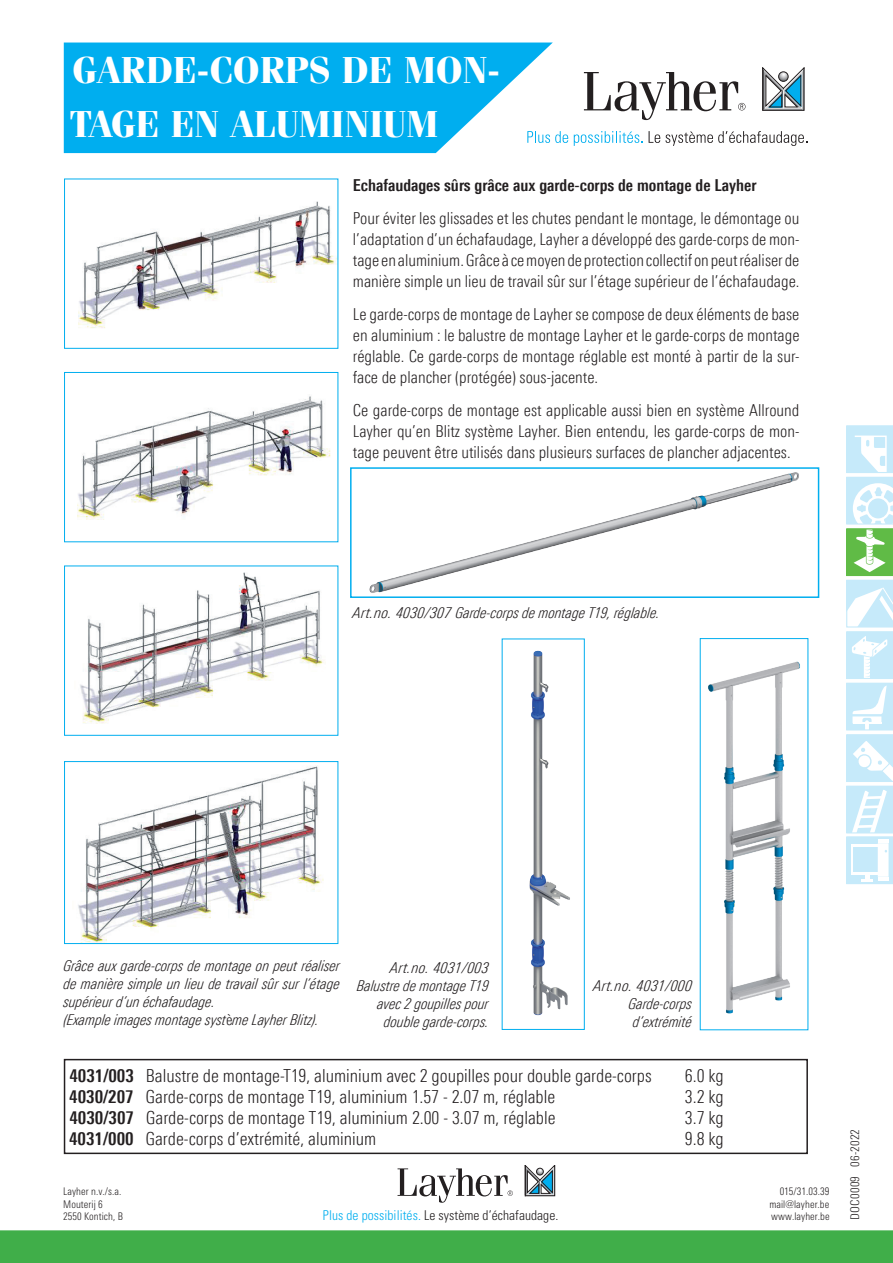
<style>
.page{position:relative;width:893px;height:1263px;background:#fff}
.page>*{position:absolute;margin:0;border:0;box-sizing:border-box;transform-origin:0 0}
.t1{font:700 37.5px/54px "Fenice Pro ITC";color:#fff}
.t2{font:300 18px/21px "Linotype Univers 320 Cn";color:#231f20}
.t3{font:300 16.5px/21px "Linotype Univers 320 Cn";color:#231f20;text-align:justify}
.t4{font:700 16.5px "Linotype Univers 620 Cn";color:#231f20}
.t5{font:15px/18px "Linotype Univers 321 Cn Lt It";color:#231f20;text-align:right;scale:1.05 1}
.t6{font:15px/18px "Linotype Univers 321 Cn Lt It";color:#231f20}
.t7{font:300 condensed 13.5px "Univers";letter-spacing:.005em;color:#231f20}
.t8{font:300 12px "Linotype Univers 320 Cn";letter-spacing:.02em;color:#231f20;scale:1.05 1}
.t9{font:300 condensed 10.5px/12.6px "LT Univers";letter-spacing:.005em;color:#231f20}
.s1{font-family:"Linotype Univers 320 Cn";font-weight:300}
.s2{font-family:"Linotype Univers 620 Cn";font-weight:700}
.s3{color:#00aeef}
</style>
<div class="page">
<svg style="left:398px;top:1168px;width:115px;height:35px"></svg>
<svg style="left:525px;top:1165px;width:30px;height:31px"></svg>
<div style="left:64px;top:1059px;width:744px;height:95px;border:2px solid #231f20"></div>
<svg style="left:584px;top:72px;width:161px;height:48px"></svg>
<svg style="left:555px;top:131px;width:13px;height:12px"></svg>
<svg style="left:574px;top:131px;width:68px;height:15px"></svg>
<svg style="left:649px;top:131px;width:158px;height:15px"></svg>
<svg style="left:762px;top:68px;width:42px;height:42px"></svg>
<svg style="left:64px;top:43px;width:488px;height:110px;background:#1db7f0"></svg>
<div style="left:0;top:1230px;width:893px;height:33px;background:#40ae49"></div>
<img style="left:529px;top:650px;width:41px;height:366px">
<div style="left:502px;top:639px;width:83px;height:391px;border:1px solid #00aeef"></div>
<img style="left:78px;top:201px;width:258px;height:128px">
<div style="left:64px;top:179px;width:274px;height:170px;border:1px solid #00aeef"></div>
<img style="left:77px;top:396px;width:254px;height:124px">
<div style="left:64px;top:372px;width:274px;height:170px;border:1px solid #00aeef"></div>
<img style="left:80px;top:572px;width:246px;height:152px">
<div style="left:64px;top:566px;width:274px;height:170px;border:1px solid #00aeef"></div>
<img style="left:78px;top:766px;width:246px;height:176px">
<div style="left:64px;top:761px;width:274px;height:183px;border:1px solid #00aeef"></div>
<svg style="left:846px;top:425px;width:47px;height:459px"></svg>
<img style="left:708px;top:661px;width:92px;height:353px">
<img style="left:369px;top:472px;width:430px;height:121px">
<div style="left:350px;top:467px;width:469px;height:131px;border:2px solid #00aeef"></div>
<h1 class="t1" style="left:70px;top:43px;width:432px">GARDE-CORPS DE MON-<br>TAGE EN ALUMINIUM</h1>
<p class="t4" style="left:353px;top:175px;width:405px">Echafaudages sûrs grâce aux garde-corps de montage de Layher</p>
<p class="t3" style="left:353px;top:207px;width:448px">Pour éviter les glissades et les chutes pendant le montage, le démontage ou l’adaptation d’un échafaudage, Layher a développé des garde-corps de mon&shy;tage en aluminium. Grâce à ce moyen de protection collectif on peut réaliser de manière simple un lieu de travail sûr sur l’étage supérieur de l’échafaudage.</p>
<p class="t3" style="left:353px;top:303px;width:448px">Le garde-corps de montage de Layher se compose de deux éléments de base en aluminium : le balustre de montage Layher et le garde-corps de montage réglable. Ce garde-corps de montage réglable est monté à partir de la sur&shy;face de plancher (protégée) sous-jacente.</p>
<p class="t3" style="left:353px;top:399px;width:448px">Ce garde-corps de montage est applicable aussi bien en système Allround Layher qu’en Blitz système Layher. Bien entendu, les garde-corps de mon&shy;tage peuvent être utilisés dans plusieurs surfaces de plancher adjacentes.</p>
<p class="t5" style="left:353px;top:604px;width:294px">Art.no. 4030/307 Garde-corps de montage T19, réglable.</p>
<p class="t6" style="left:64px;top:956px;width:278px">Grâce aux garde-corps de montage on peut réaliser de manière simple un lieu de travail sûr sur l’étage supérieur d’un échafaudage.<br>(Example images montage syst<span class="s1">è</span>me Layher Blitz).</p>
<p class="t5" style="left:357px;top:959px;width:127px">Art.no. 4031/003<br>Balustre de montage T19 avec 2 goupilles pour double garde-corps.</p>
<p class="t5" style="left:629px;top:977px;width:62px;text-align:justify;text-indent:-35px">Art.no. 4031/000<br>Garde-corps d’extrémité</p>
<p class="t2" style="left:69px;top:1064px;width:584px"><span class="s2">4031/003</span> Balustre de montage-T19, aluminium avec 2 goupilles pour double garde-corps<br><span class="s2">4030/207</span> Garde-corps de montage T19, aluminium 1.57 - 2.07 m, réglable</p>
<p class="t2" style="left:685px;top:1085px;width:40px">3.2 kg</p>
<p class="t2" style="left:69px;top:1106px;width:488px"><span class="s2">4030/307</span> Garde-corps de montage T19, aluminium 2.00 - 3.07 m, réglable</p>
<p class="t2" style="left:685px;top:1106px;width:40px">3.7 kg</p>
<p class="t2" style="left:69px;top:1127px;width:309px"><span class="s2">4031/000</span> Garde-corps d’extrémité, aluminium</p>
<p class="t2" style="left:685px;top:1127px;width:40px">9.8 kg</p>
<p class="t8" style="left:848px;top:1220px;width:88px;rotate:-90deg">DOC0009 06-2022</p>
<p class="t9" style="left:63px;top:1185px;width:61px">Layher n.v./s.a.<br>Mouterij 6<br>2550 Kontich, B</p>
<p class="t9" style="left:769px;top:1185px;width:62px;text-align:right">015/31.03.39 mail@layher.be</p>
<p class="t7" style="left:323px;top:1207px;width:237px"><span class="s3">Plus de possibilités.</span> Le système d’échafaudage.</p>
<p class="t9" style="left:771px;top:1210px;width:60px">www.layher.be</p>
</div>
